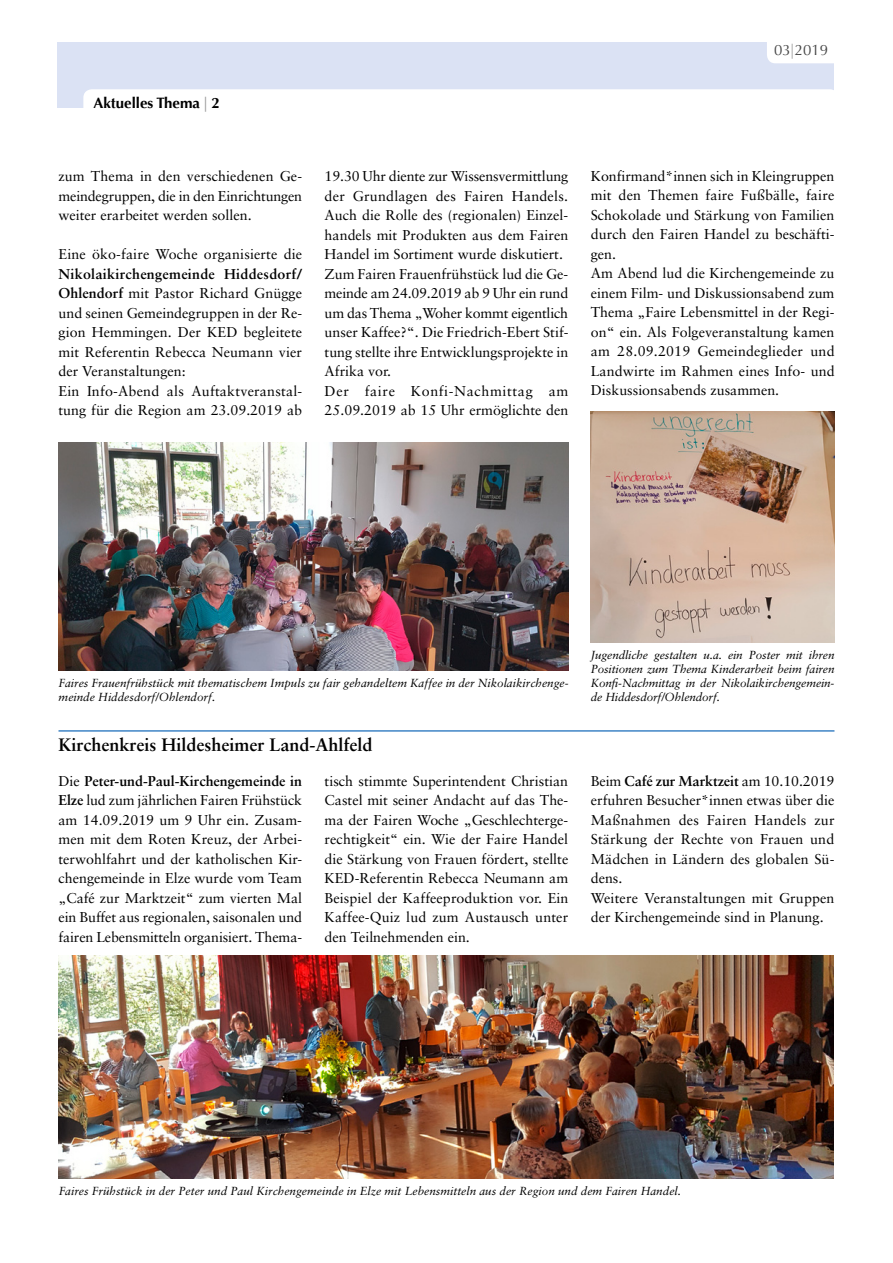
<style>
.page{position:relative;width:893px;height:1263px;background:#fff}
.page>*{position:absolute;margin:0;border:0;box-sizing:border-box;transform-origin:0 0}
.t1{font:700 18px "Sabon LT";color:#000}
.t2{font:700 15px "Optima";color:#000}
.t3{font:15px "Optima";color:#474747}
.t4{font:14.25px/19.5px "Sabon LT";color:#000}
.t5{font:italic 11.7px/14.1px "Sabon LT";color:#000}
.s1{font-family:"Myriad Pro";font-weight:400;font-stretch:condensed;color:#9c9d9d}
.s2{font-family:"Myriad Pro";font-stretch:condensed;color:#ababab}
.s3{font-weight:700}
</style>
<div class="page">
<div style="left:58px;top:42px;width:776px;height:66px;background:#dbe2f4"></div>
<div style="left:767px;top:26px;width:75px;height:37px;background:#fff;border-radius:9px"></div>
<div style="left:83px;top:89px;width:755px;height:38px;background:#fff;border-radius:9px"></div>
<hr style="left:58px;top:730px;width:776px;height:2px;background:#3f84c5">
<img style="left:58px;top:443px;width:510px;height:227px">
<img style="left:591px;top:411px;width:243px;height:231px">
<img style="left:59px;top:956px;width:775px;height:222px">
<p class="t2" style="left:93px;top:94px;width:128px">Aktuelles Thema <span class="s1">|</span> 2</p>
<p class="t3" style="left:774px;top:41px;width:56px">03<span class="s2">|</span>2019</p>
<p class="t4" style="left:58px;top:166px;width:245px;text-align:justify">zum Thema in den verschiedenen Ge&shy;meindegruppen, die in den Einrichtungen weiter erarbeitet werden sollen.</p>
<p class="t4" style="left:58px;top:244px;width:245px">Eine öko-faire Woche organisierte die</p>
<p class="t4" style="left:58px;top:264px;width:245px"><span class="s3">Nikolaikirchengemeinde Hiddesdorf/ Ohlendorf</span> mit Pastor Richard Gnügge und seinen Gemeindegruppen in der Re&shy;gion Hemmingen. Der KED begleitete mit Referentin Rebecca Neumann vier der Veranstaltungen:<br>Ein Info-Abend als Auftaktveranstal&shy;tung für die Region am 23.09.2019 ab</p>
<p class="t4" style="left:325px;top:166px;width:245px">19.30 Uhr diente zur Wissensvermittlung der Grundlagen des Fairen Handels.<br>Auch die Rolle des (regionalen) Einzel&shy;handels mit Produkten aus dem Fairen Handel im Sortiment wurde diskutiert.<br>Zum Fairen Frauenfrühstück lud die Ge&shy;meinde am 24.09.2019 ab 9 Uhr ein rund um das Thema „Woher kommt eigentlich unser Kaffee?“. Die Friedrich-Ebert Stif&shy;tung stellte ihre Entwicklungsprojekte in Afrika vor.<br>Der faire Konfi-Nachmittag am 25.09.2019 ab 15 Uhr ermöglichte den</p>
<p class="t4" style="left:591px;top:166px;width:245px">Konfirmand*innen sich in Kleingruppen mit den Themen faire Fußbälle, faire Schokolade und Stärkung von Familien durch den Fairen Handel zu beschäfti&shy;gen.<br>Am Abend lud die Kirchengemeinde zu einem Film- und Diskussionsabend zum Thema „Faire Lebensmittel in der Regi&shy;on“ ein. Als Folgeveranstaltung kamen am 28.09.2019 Gemeindeglieder und Landwirte im Rahmen eines Info- und Diskussionsabends zusammen.</p>
<p class="t5" style="left:59px;top:675px;width:512px">Faires Frauenfrühstück mit thematischem Impuls zu fair gehandeltem Kaffee in der Nikolaikirchenge&shy;meinde Hiddesdorf/Ohlendorf.</p>
<p class="t5" style="left:591px;top:647px;width:245px;text-align:justify">Jugendliche gestalten u.a. ein Poster mit ihren Positionen zum Thema Kinderarbeit beim fairen Konfi-Nachmittag in der Nikolaikirchengemein&shy;de Hiddesdorf/Ohlendorf.</p>
<p class="t1" style="left:58px;top:734px;width:316px">Kirchenkreis Hildesheimer Land-Ahlfeld</p>
<p class="t4" style="left:58px;top:771px;width:245px;text-align:justify">Die <span class="s3">Peter-und-Paul-Kirchengemeinde in Elze</span> lud zum jährlichen Fairen Frühstück am 14.09.2019 um 9 Uhr ein. Zusam&shy;men mit dem Roten Kreuz, der Arbei&shy;terwohlfahrt und der katholischen Kir&shy;chengemeinde in Elze wurde vom Team „Café zur Marktzeit“ zum vierten Mal ein Buffet aus regionalen, saisonalen und fairen Lebensmitteln organisiert. Thema-</p>
<p class="t4" style="left:325px;top:771px;width:245px;text-align:justify">tisch stimmte Superintendent Christian Castel mit seiner Andacht auf das The&shy;ma der Fairen Woche „Geschlechterge&shy;rechtigkeit“ ein. Wie der Faire Handel die Stärkung von Frauen fördert, stellte KED-Referentin Rebecca Neumann am Beispiel der Kaffeeproduktion vor. Ein Kaffee-Quiz lud zum Austausch unter den Teilnehmenden ein.</p>
<p class="t4" style="left:591px;top:771px;width:245px">Beim <span class="s3">Café zur Marktzeit</span> am 10.10.2019 erfuhren Besucher*innen etwas über die<br>Maßnahmen des Fairen Handels zur<br>Stärkung der Rechte von Frauen und<br>Mädchen in Ländern des globalen Sü&shy;dens.<br>Weitere Veranstaltungen mit Gruppen der Kirchengemeinde sind in Planung.</p>
<p class="t5" style="left:59px;top:1184px;width:624px">Faires Frühstück in der Peter und Paul Kirchengemeinde in Elze mit Lebensmitteln aus der Region und dem Fairen Handel.</p>
</div>
